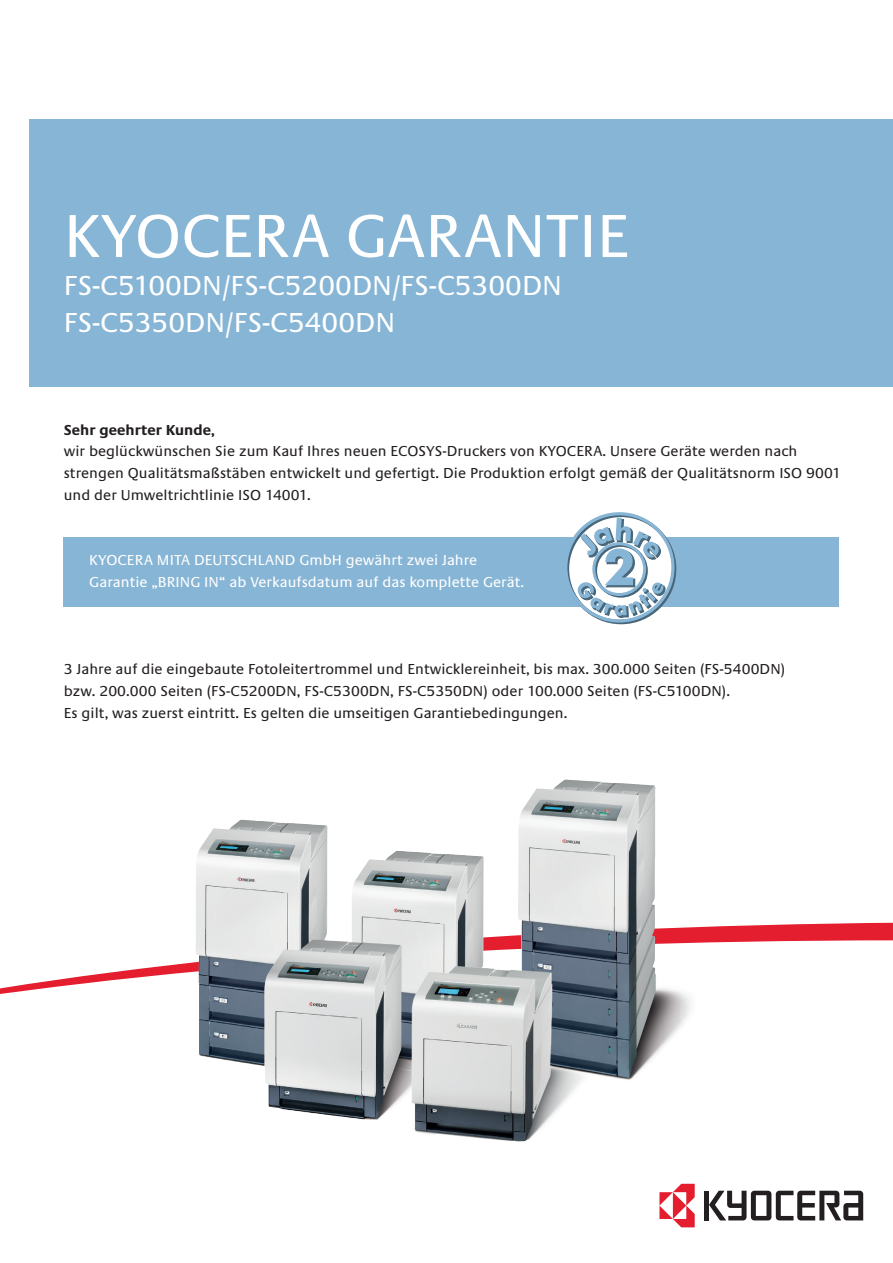
<style>
.page{position:relative;width:893px;height:1263px;background:#fff}
.page>*{position:absolute;margin:0;border:0;box-sizing:border-box;transform-origin:0 0}
.t1{font:63px "Praxis EF";color:#fff}
.t2{font:28.5px/37.5px "Praxis EF";color:#fff}
.t3{font:15px/21.8px "Praxis EF";letter-spacing:.005em;color:#231f20}
.t4{font:15px/21.8px "Praxis EF";letter-spacing:.005em;color:#fff}
.t5{font:700 15px "Praxis EF";letter-spacing:.005em;color:#231f20}
</style>
<div class="page">
<div style="left:30px;top:119px;width:863px;height:268px;background:#87b5d5"></div>
<div style="left:64px;top:537px;width:775px;height:69px;background:#87b5d5"></div>
<svg style="left:196px;top:868px;width:459px;height:54px;fill:#e6e7e7"></svg>
<svg style="left:196px;top:922px;width:697px;height:18px"></svg>
<svg style="left:0;top:940px;width:893px;height:202px"></svg>
<img style="left:393px;top:780px;width:171px;height:190px">
<div style="left:704px;top:1191px;width:5px;height:29px;background:#231f20"></div>
<svg style="left:709px;top:1191px;width:154px;height:29px"></svg>
<svg style="left:659px;top:1184px;width:36px;height:43px"></svg>
<svg style="left:566px;top:514px;width:107px;height:106px"></svg>
<svg style="left:577px;top:518px;width:89px;height:100px"></svg>
<div style="left:592px;top:542px;width:54px;height:54px;border:3px solid #87b5d5;border-radius:50%"></div>
<div style="left:564px;top:512px;width:111px;height:111px;border:3px solid #87b5d5;border-radius:50%"></div>
<h1 class="t1" style="left:64px;top:202px;width:567px">KYOCERA GARANTIE</h1>
<h2 class="t2" style="left:64px;top:267px;width:500px">FS-C5100DN/FS-C5200DN/FS-C5300DN<br>FS-C5350DN/FS-C5400DN</h2>
<p class="t5" style="left:64px;top:422px;width:153px">Sehr geehrter Kunde,</p>
<p class="t3" style="left:64px;top:441px;width:779px">wir beglückwünschen Sie zum Kauf Ihres neuen ECOSYS-Druckers von KYOCERA. Unsere Geräte werden nach strengen Qualitätsmaßstäben entwickelt und gefertigt. Die Produktion erfolgt gemäß der Qualitätsnorm ISO 9001 und der Umweltrichtlinie ISO 14001.</p>
<p class="t4" style="left:89px;top:550px;width:436px">KYOCERA MITA DEUTSCHLAND GmbH gewährt zwei Jahre<br>Garantie „BRING IN“ ab Verkaufsdatum auf das komplette Gerät.</p>
<p class="t3" style="left:64px;top:658px;width:723px">3 Jahre auf die eingebaute Fotoleitertrommel und Entwicklereinheit, bis max. 300.000 Seiten (FS-5400DN) bzw. 200.000 Seiten (FS-C5200DN, FS-C5300DN, FS-C5350DN) oder 100.000 Seiten (FS-C5100DN).<br>Es gilt, was zuerst eintritt. Es gelten die umseitigen Garantiebedingungen.</p>
</div>
